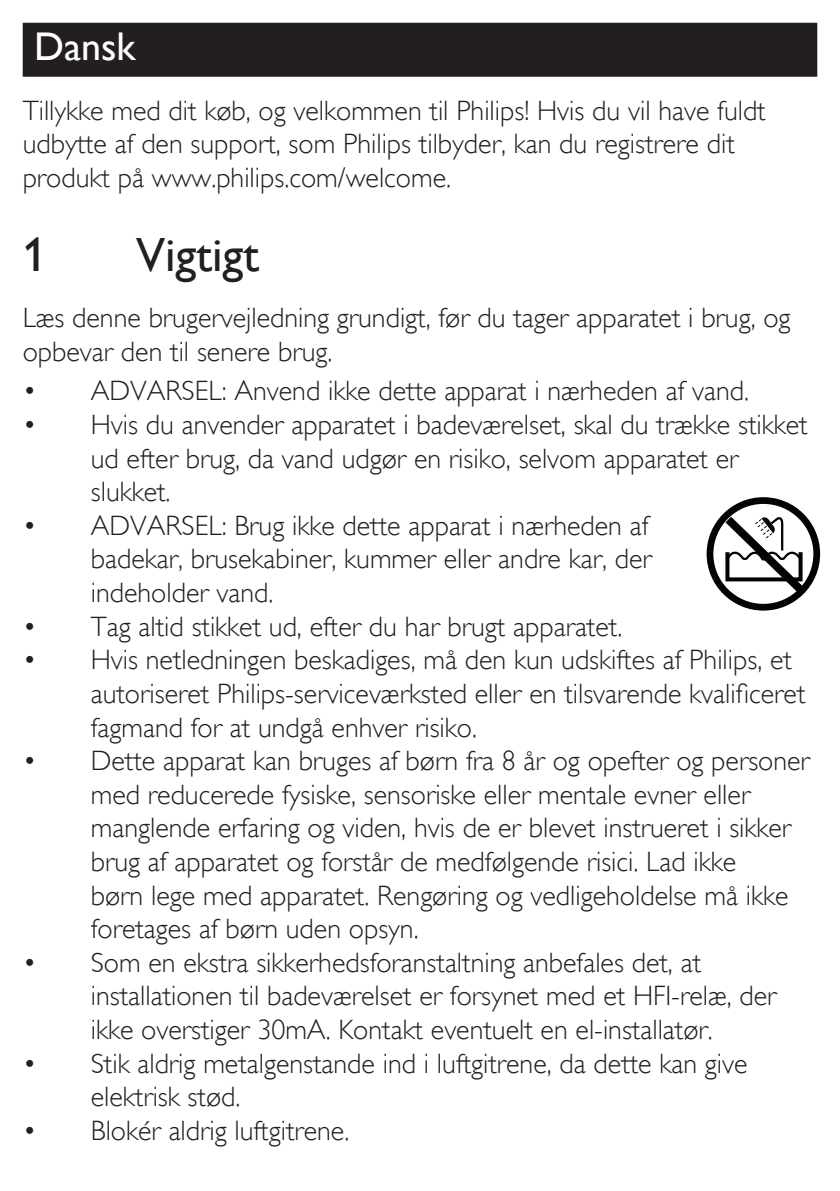
<style>
.page{position:relative;width:840px;height:1191px;background:#fff}
.page>*{position:absolute;margin:0;border:0;box-sizing:border-box;transform-origin:0 0}
.heading1{font:48px "Gill Sans Alt One WGL";color:#231f20}
.Language{font:40px "Gill Sans Alt One WGL";color:#fff}
.List_Bullet{font:28px/33.6px "Gill Sans Alt One WGL Light";color:#231f20}
.Body_Text{font:28px/33.6px "Gill Sans Alt One WGL Light";color:#231f20}
.List_Bullet-start{font:28px "Gill Sans Alt One WGL Light";color:#231f20}
</style>
<div class="page">
<div style="left:23px;top:23px;width:793px;height:54px;background:#231f20"></div>
<svg style="left:706px;top:497px;width:113px;height:113px"></svg>
<p class="Language" style="left:34px;top:19px;width:103px">Dansk</p>
<p class="Body_Text" style="left:23px;top:94px;width:744px">Tillykke med dit køb, og velkommen til Philips! Hvis du vil have fuldt udbytte af den support, som Philips tilbyder, kan du registrere dit produkt på www.philips.com/welcome.</p>
<p class="heading1" style="left:23px;top:222px;width:25px">1</p>
<p class="heading1" style="left:136px;top:222px;width:124px">Vigtigt</p>
<p class="Body_Text" style="left:23px;top:301px;width:769px">Læs denne brugervejledning grundigt, før du tager apparatet i brug, og opbevar den til senere brug.</p>
<p class="List_Bullet-start" style="left:23px;top:372px;width:727px">• ADVARSEL: Anvend ikke dette apparat i nærheden af vand.</p>
<p class="List_Bullet" style="left:91px;top:408px;width:718px;text-indent:-68px">• Hvis du anvender apparatet i badeværelset, skal du trække stikket ud efter brug, da vand udgør en risiko, selvom apparatet er slukket.</p>
<p class="List_Bullet" style="left:91px;top:509px;width:562px;text-indent:-68px">• ADVARSEL: Brug ikke dette apparat i nærheden af badekar, brusekabiner, kummer eller andre kar, der indeholder vand.</p>
<p class="List_Bullet" style="left:23px;top:609px;width:600px">• Tag altid stikket ud, efter du har brugt apparatet.</p>
<p class="List_Bullet" style="left:91px;top:643px;width:715px;text-indent:-68px">• Hvis netledningen beskadiges, må den kun udskiftes af Philips, et autoriseret Philips-serviceværksted eller en tilsvarende kvalificeret fagmand for at undgå enhver risiko.</p>
<p class="List_Bullet" style="left:91px;top:744px;width:720px;text-indent:-68px">• Dette apparat kan bruges af børn fra 8 år og opefter og personer med reducerede fysiske, sensoriske eller mentale evner eller manglende erfaring og viden, hvis de er blevet instrueret i sikker brug af apparatet og forstår de medfølgende risici. Lad ikke<br>børn lege med apparatet. Rengøring og vedligeholdelse må ikke foretages af børn uden opsyn.</p>
<p class="List_Bullet" style="left:91px;top:945px;width:687px;text-indent:-68px">• Som en ekstra sikkerhedsforanstaltning anbefales det, at installationen til badeværelset er forsynet med et HFI-relæ, der ikke overstiger 30mA. Kontakt eventuelt en el-installatør.</p>
<p class="List_Bullet" style="left:91px;top:1046px;width:658px;text-indent:-68px">• Stik aldrig metalgenstande ind i luftgitrene, da dette kan give elektrisk stød.</p>
<p class="List_Bullet" style="left:23px;top:1113px;width:328px">• Blokér aldrig luftgitrene.</p>
</div>
